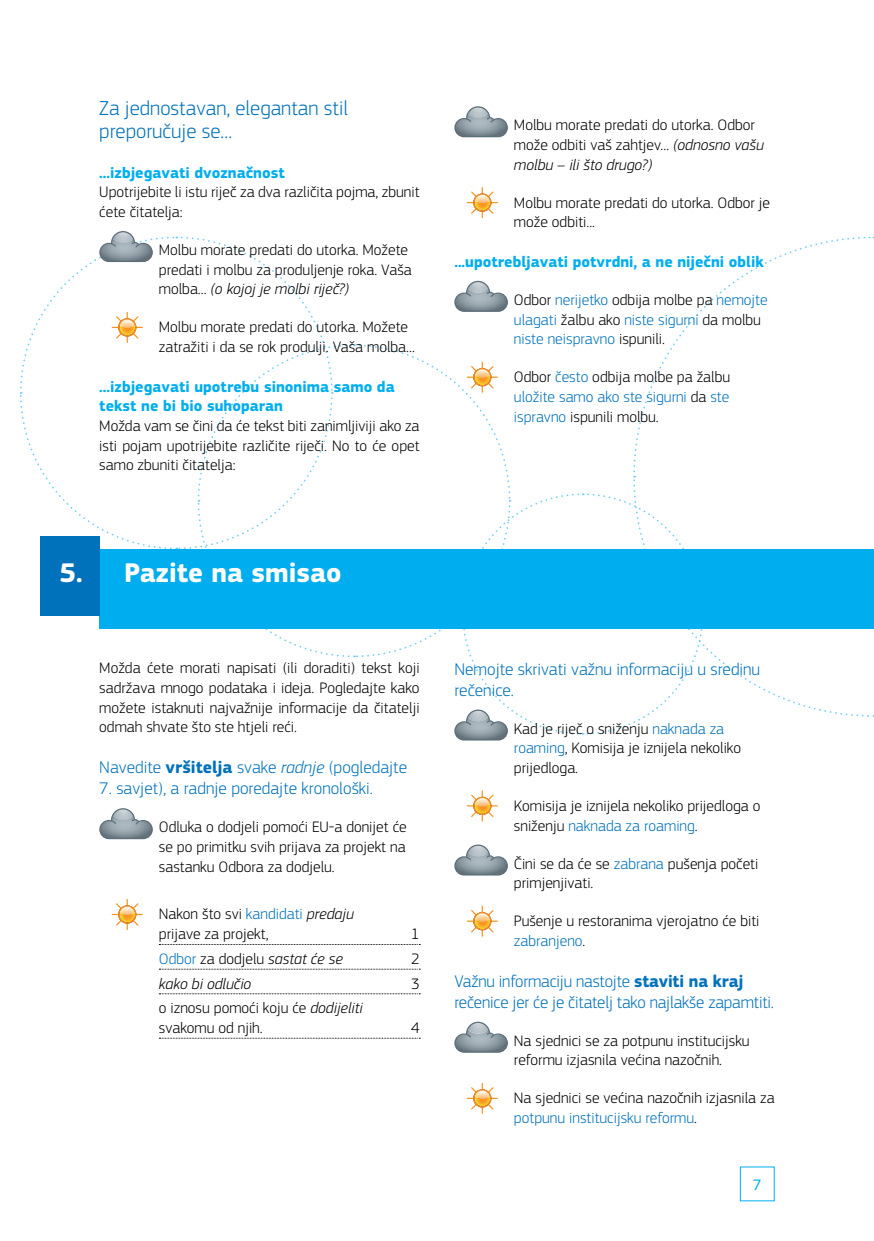
<style>
.page{position:relative;width:874px;height:1241px;background:#fff}
.page>*{position:absolute;margin:0;border:0;box-sizing:border-box;transform-origin:0 0}
.t1{font:700 28px "EC Square Sans Pro";color:#fff}
.title_2_break_column{font:300 21px/23.1px "EC Square Sans Pro";color:#0072bc}
.title_2_bis{font:300 17.5px/21px "EC Square Sans Pro";color:#0072bc}
.body_indent_12{font:300 15.75px/19.6px "EC Square Sans Pro";color:#000}
.body_nsb{font:300 15.75px/19.6px "EC Square Sans Pro";color:#000}
.body_indent_12-2{font:300 15.75px/19.6px "EC Square Sans Pro";color:#0072bc}
.body{font:300 15.75px/19.6px "EC Square Sans Pro";color:#000;text-align:justify}
.body-2{font:700 15.75px/19.6px "EC Square Sans Pro";color:#00aeef}
.split{font:300 15.75px/19.6px "EC Square Sans Pro";color:#000}
.split_first{font:300 15.75px/19.6px "EC Square Sans Pro";color:#000}
.split-2{font:italic 300 15.75px "EC Square Sans Pro";color:#000}
.t2{font:15.75px "EC Square Sans Pro";color:#00aeef}
.s1{font-style:italic}
.s2{color:#000}
.s3{font-weight:700}
.s4{color:#0072bc}
.s5{font-style:normal;color:#0072bc}
.s6{font-style:normal}
</style>
<div class="page">
<svg style="left:454px;top:106px;width:54px;height:32px"></svg>
<hr style="left:481px;top:187px;width:1px;height:31px;background:#f7941e">
<hr style="left:467px;top:203px;width:30px;height:1px;background:#fce4c6">
<hr style="left:466px;top:202px;width:31px;height:1px;background:#f7941e">
<svg style="left:471px;top:188px;width:22px;height:29px"></svg>
<div style="left:473px;top:193px;width:18px;height:19px;border:1px solid #f7941e;border-radius:50%"></div>
<svg style="left:159px;top:944px;width:261px;height:1px"></svg>
<svg style="left:159px;top:968px;width:261px;height:1px"></svg>
<svg style="left:159px;top:993px;width:261px;height:1px"></svg>
<svg style="left:159px;top:1037px;width:261px;height:1px"></svg>
<svg style="left:99px;top:808px;width:54px;height:31px"></svg>
<hr style="left:126px;top:898px;width:2px;height:31px;background:#f7941e">
<hr style="left:112px;top:914px;width:30px;height:1px;background:#f7941e">
<hr style="left:112px;top:913px;width:31px;height:1px;background:#f7941e">
<svg style="left:116px;top:903px;width:22px;height:22px"></svg>
<div style="left:118px;top:905px;width:18px;height:18px;border:1px solid #f7941e;border-radius:50%"></div>
<svg style="left:20px;top:231px;width:684px;height:510px"></svg>
<hr style="left:481px;top:790px;width:1px;height:31px;background:#f7941e">
<hr style="left:466px;top:805px;width:31px;height:1px;background:#f7941e">
<svg style="left:471px;top:794px;width:22px;height:23px"></svg>
<div style="left:473px;top:796px;width:18px;height:18px;border:1px solid #f7941e;border-radius:50%"></div>
<svg style="left:454px;top:844px;width:54px;height:32px"></svg>
<hr style="left:481px;top:905px;width:1px;height:31px;background:#f7941e">
<hr style="left:467px;top:921px;width:30px;height:1px;background:#f8a849">
<hr style="left:466px;top:920px;width:31px;height:1px;background:#f7941e">
<svg style="left:471px;top:906px;width:22px;height:29px"></svg>
<div style="left:473px;top:911px;width:18px;height:19px;border:1px solid #f7941e;border-radius:50%"></div>
<svg style="left:454px;top:1021px;width:54px;height:32px"></svg>
<hr style="left:482px;top:1083px;width:1px;height:30px;background:#f79d31">
<hr style="left:481px;top:1082px;width:1px;height:31px;background:#f7941e">
<hr style="left:467px;top:1098px;width:30px;height:1px;background:#f79520">
<hr style="left:466px;top:1097px;width:31px;height:1px;background:#f7941e">
<svg style="left:471px;top:1086px;width:22px;height:23px"></svg>
<div style="left:473px;top:1089px;width:18px;height:18px;border:1px solid #f7941e;border-radius:50%"></div>
<div style="left:99px;top:549px;width:774px;height:80px;background:#00aeef"></div>
<div style="left:40px;top:536px;width:59px;height:79px;background:#0072bc"></div>
<p class="title_2_break_column" style="left:99px;top:96px;width:250px">Za jednostavan, elegantan stil preporučuje se...</p>
<p class="body-2" style="left:99px;top:163px;width:187px">...izbjegavati dvoznačnost</p>
<p class="body_nsb" style="left:99px;top:182px;width:321px">Upotrijebite li istu riječ za dva različita pojma, zbunit ćete čitatelja:</p>
<p class="body_indent_12" style="left:159px;top:240px;width:254px">Molbu morate predati do utorka. Možete predati i molbu za produljenje roka. Vaša molba... <span class="s1">(o kojoj je molbi riječ?)</span></p>
<p class="body_indent_12" style="left:159px;top:317px;width:257px">Molbu morate predati do utorka. Možete zatražiti i da se rok produlji. Vaša molba...</p>
<p class="body-2" style="left:99px;top:377px;width:297px">...izbjegavati upotrebu sinonima samo da tekst ne bi bio suhoparan</p>
<p class="body_nsb" style="left:99px;top:416px;width:322px;text-align:justify">Možda vam se čini da će tekst biti zanimljiviji ako za isti pojam upotrijebite različite riječi. No to će opet samo zbuniti čitatelja:</p>
<p class="body_indent_12" style="left:513px;top:115px;width:251px">Molbu morate predati do utorka. Odbor može odbiti vaš zahtjev... <span class="s1">(odnosno vašu molbu – ili što drugo?)</span></p>
<p class="body_indent_12" style="left:513px;top:192px;width:257px">Molbu morate predati do utorka. Odbor je može odbiti...</p>
<p class="body-2" style="left:454px;top:252px;width:311px">...upotrebljavati potvrdni, a ne niječni oblik</p>
<p class="body_indent_12-2" style="left:513px;top:290px;width:255px"><span class="s2">Odbor</span> nerijetko <span class="s2">odbija molbe pa</span> nemojte ulagati <span class="s2">žalbu ako</span> niste sigurni <span class="s2">da molbu </span>niste neispravno <span class="s2">ispunili.</span></p>
<p class="body_indent_12-2" style="left:513px;top:367px;width:217px;text-align:justify"><span class="s2">Odbor</span> često <span class="s2">odbija molbe pa žalbu </span>uložite samo ako ste sigurni <span class="s2">da</span> ste ispravno <span class="s2">ispunili molbu.</span></p>
<p class="t1" style="left:60px;top:556px;width:283px">5. Pazite na smisao</p>
<p class="body" style="left:99px;top:658px;width:321px">Možda ćete morati napisati (ili doraditi) tekst koji sadržava mnogo podataka i ideja. Pogledajte kako možete istaknuti najvažnije informacije da čitatelji odmah shvate što ste htjeli reći.</p>
<p class="title_2_bis" style="left:99px;top:756px;width:309px">Navedite <span class="s3">vršitelja</span> svake <span class="s1">radnje</span> (pogledajte</p>
<p class="title_2_bis" style="left:99px;top:777px;width:275px">7. savjet), a radnje poredajte kronološki.</p>
<p class="body_indent_12" style="left:159px;top:817px;width:249px;text-align:justify">Odluka o dodjeli pomoći EU-a donijet će se po primitku svih prijava za projekt na sastanku Odbora za dodjelu.</p>
<p class="split_first" style="left:159px;top:904px;width:196px">Nakon što svi <span class="s4">kandidati</span> <span class="s1">predaju </span>prijave za projekt,</p>
<p class="split_first" style="left:411px;top:923px;width:10px">1</p>
<p class="split-2" style="left:159px;top:949px;width:185px"><span class="s5">Odbor</span> <span class="s6">za dodjelu</span> sastat će se</p>
<p class="split" style="left:411px;top:948px;width:10px">2</p>
<p class="split-2" style="left:159px;top:973px;width:94px">kako bi odlučio</p>
<p class="split" style="left:411px;top:973px;width:10px">3</p>
<p class="split" style="left:159px;top:997px;width:205px">o iznosu pomoći koju će <span class="s1">dodijeliti </span>svakomu od njih.</p>
<p class="split" style="left:411px;top:1017px;width:10px">4</p>
<p class="title_2_bis" style="left:454px;top:658px;width:307px">Nemojte skrivati važnu informaciju u sredinu rečenice.</p>
<p class="body_indent_12" style="left:513px;top:718px;width:228px">Kad je riječ o sniženju <span class="s4">naknada za roaming</span>, Komisija je iznijela nekoliko prijedloga.</p>
<p class="body_indent_12" style="left:513px;top:795px;width:248px">Komisija je iznijela nekoliko prijedloga o sniženju <span class="s4">naknada za roaming</span>.</p>
<p class="body_indent_12" style="left:513px;top:853px;width:246px">Čini se da će se <span class="s4">zabrana</span> pušenja početi primjenjivati.</p>
<p class="body_indent_12" style="left:513px;top:910px;width:247px">Pušenje u restoranima vjerojatno će biti <span class="s4">zabranjeno</span>.</p>
<p class="title_2_bis" style="left:454px;top:970px;width:321px">Važnu informaciju nastojte <span class="s3">staviti na kraj </span>rečenice jer će je čitatelj tako najlakše zapamtiti.</p>
<p class="body_indent_12" style="left:513px;top:1030px;width:237px">Na sjednici se za potpunu institucijsku reformu izjasnila većina nazočnih.</p>
<p class="body_indent_12" style="left:513px;top:1088px;width:262px">Na sjednici se većina nazočnih izjasnila za <span class="s4">potpunu institucijsku reformu</span>.</p>
<p class="t2" style="left:752px;top:1175px;width:10px">7</p>
</div>
